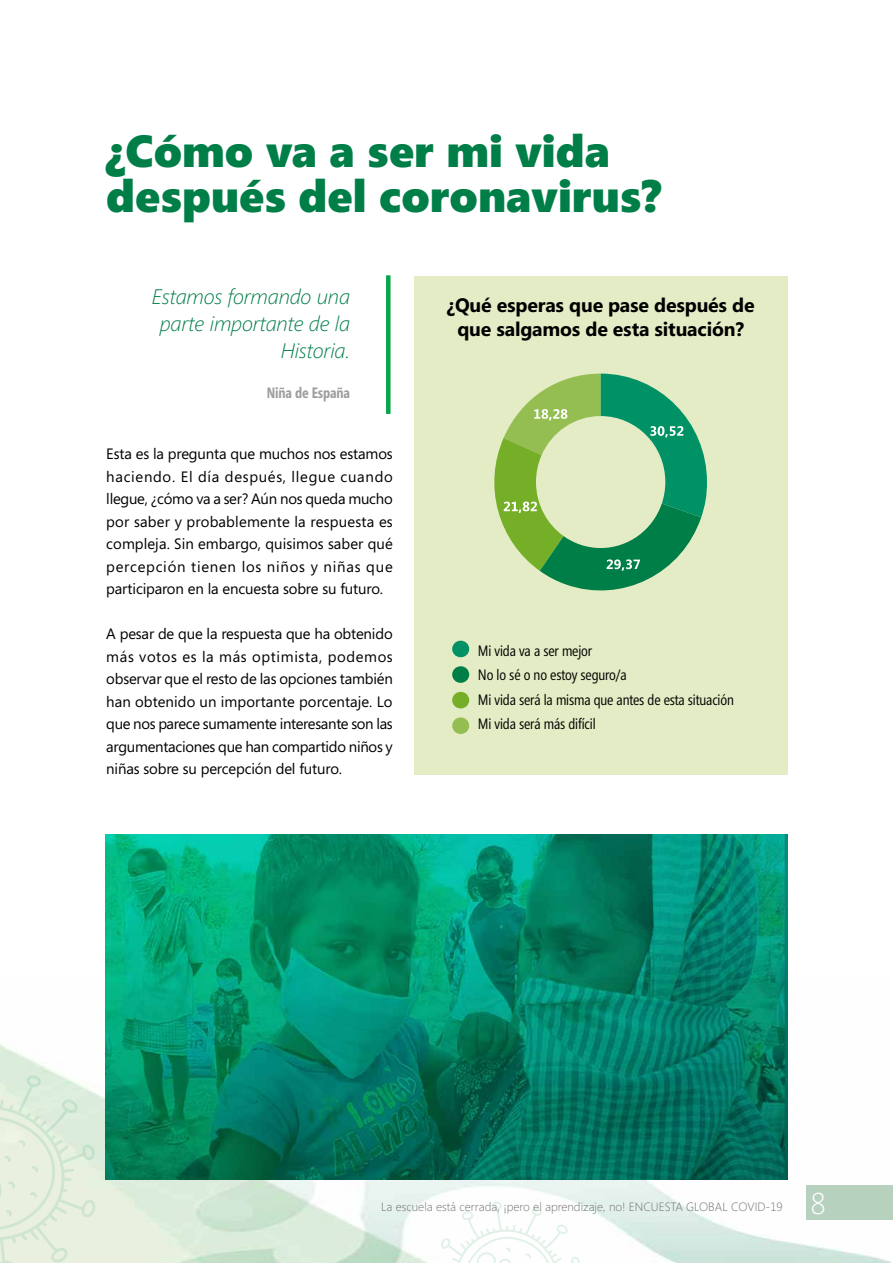
<style>
.page{position:relative;width:893px;height:1263px;background:#fff}
.page>*{position:absolute;margin:0;border:0;box-sizing:border-box;transform-origin:0 0}
.t1{font:900 45px/45px "Segoe";color:#007e48}
.t2{font:300 30px "Segoe";color:#fff}
.t3{font:italic 300 21px/27px "Segoe";letter-spacing:-.01em;color:#007e48;text-align:right}
.t4{font:700 19.5px/23.4px "Segoe";letter-spacing:-.01em;color:#000;text-align:center}
.t5{font:15px/22.5px "Segoe";letter-spacing:-.01em;color:#000;text-align:justify}
.t6{font:15px/24.3px "Segoe Condensed";letter-spacing:-.01em;color:#000}
.t7{font:700 15px "Segoe Condensed";letter-spacing:-.01em;color:#9d9d9c}
.t8{font:300 12px "Segoe";color:#706f6f}
</style>
<div class="page">
<img style="left:0;top:974px;width:890px;height:289px">
<svg style="left:0;top:1075px;width:96px;height:188px;background:#e2eedd"></svg>
<svg style="left:441px;top:1201px;width:139px;height:62px"></svg>
<div style="left:806px;top:1185px;width:87px;height:35px;background:#b7d1bf"></div>
<img style="left:106px;top:835px;width:681px;height:344px">
<div style="left:414px;top:276px;width:373px;height:499px;background:#e3ecc4"></div>
<div style="left:452px;top:641px;width:17px;height:16px;background:#009265;border-radius:8px"></div>
<div style="left:452px;top:666px;width:17px;height:17px;background:#007e48;border-radius:8px"></div>
<div style="left:452px;top:692px;width:17px;height:16px;background:#74af27;border-radius:8px"></div>
<div style="left:452px;top:717px;width:17px;height:17px;background:#95be52;border-radius:8px"></div>
<svg style="left:494px;top:374px;width:213px;height:217px"></svg>
<div style="left:386px;top:275px;width:5px;height:139px;background:#04a64a"></div>
<h1 class="t1" style="left:106px;top:128px;width:556px">¿Cómo va a ser mi vida después del coronavirus?</h1>
<h3 class="t3" style="left:152px;top:283px;width:200px">Estamos formando una parte importante de la<br>Historia.</h3>
<p class="t7" style="left:267px;top:384px;width:85px">Niña de España</p>
<p class="t5" style="left:106px;top:442px;width:288px">Esta es la pregunta que muchos nos estamos haciendo. El día después, llegue cuando llegue, ¿cómo va a ser? Aún nos queda mucho por saber y probablemente la respuesta es compleja. Sin embargo, quisimos saber qué percepción tienen los niños y niñas que participaron en la encuesta sobre su futuro.</p>
<p class="t5" style="left:106px;top:622px;width:288px">A pesar de que la respuesta que ha obtenido más votos es la más optimista, podemos observar que el resto de las opciones también han obtenido un importante porcentaje. Lo que nos parece sumamente interesante son las argumentaciones que han compartido niños y niñas sobre su percepción del futuro.</p>
<h3 class="t4" style="left:447px;top:293px;width:309px">¿Qué esperas que pase después de que salgamos de esta situación?</h3>
<p class="t6" style="left:478px;top:639px;width:258px">Mi vida va a ser mejor<br>No lo sé o no estoy seguro/a<br>Mi vida será la misma que antes de esta situación<br>Mi vida será más difícil</p>
<p class="t8" style="left:381px;top:1200px;width:403px">La escuela está cerrada, ¡pero el aprendizaje, no! ENCUESTA GLOBAL COVID-19</p>
<h2 class="t2" style="left:811px;top:1186px;width:17px">8</h2>
</div>
